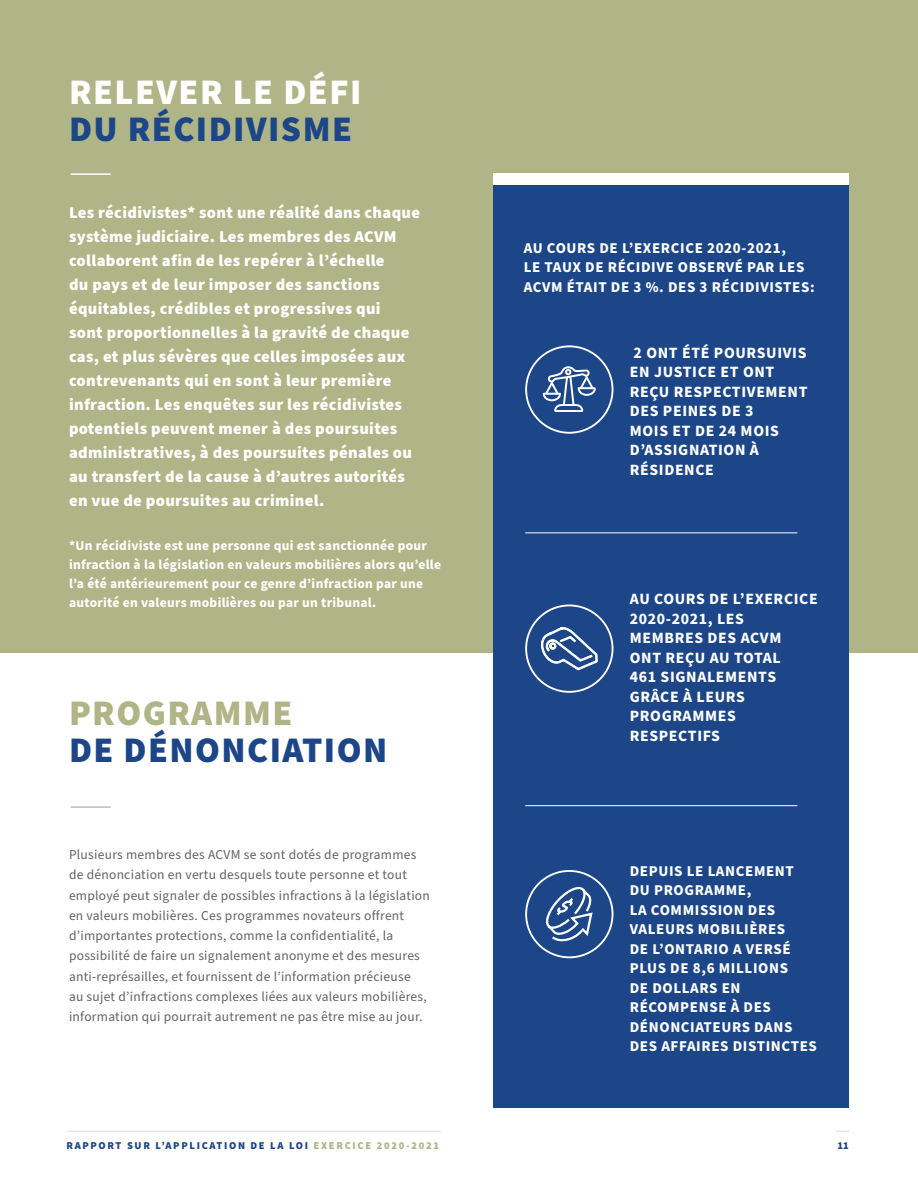
<style>
.page{position:relative;width:918px;height:1188px;background:#fff}
.page>*{position:absolute;margin:0;border:0;box-sizing:border-box;transform-origin:0 0}
.t1{font:900 36px "Source Sans Pro";letter-spacing:.04em;color:#1c4687}
.t2{font:900 36px "Source Sans Pro";letter-spacing:.04em;color:#fff}
.t3{font:900 36px "Source Sans Pro";letter-spacing:.04em;color:#afb586}
.t4{font:900 16.5px/24px "Source Sans Pro";letter-spacing:.02em;color:#fff}
.t5{font:700 15.75px/19.5px "Source Sans Pro";letter-spacing:.04em;color:#fff}
.t6{font:700 15px/19.5px "Source Sans Pro";letter-spacing:.04em;color:#fff}
.t7{font:13.5px/20.2px "Source Sans Pro";letter-spacing:.02em;color:#636366}
.t8{font:700 13.5px/18.8px "Source Sans Pro";letter-spacing:.02em;color:#fff}
.t9{font:900 10.5px "Source Sans Pro";letter-spacing:.16em;color:#1c4687}
.s1{color:#afb586}
</style>
<div class="page">
<hr style="left:67px;top:1131px;width:374px;height:1px;background:#e6e7e9">
<svg style="left:836px;top:1131px;width:13px;height:1px"></svg>
<div style="left:0;top:0;width:918px;height:653px;background:#afb586"></div>
<div style="left:494px;top:179px;width:355px;height:929px;background:#1c4687"></div>
<div style="left:494px;top:173px;width:355px;height:11px;background:#fff"></div>
<hr style="left:71px;top:173px;width:40px;height:2px;background:#fff">
<hr style="left:71px;top:806px;width:40px;height:2px;background:#b9bdc5">
<svg style="left:543px;top:366px;width:53px;height:46px"></svg>
<div style="left:525px;top:345px;width:88px;height:89px;border:2px solid #fff;border-radius:50%"></div>
<hr style="left:525px;top:532px;width:272px;height:1px;background:#fff">
<hr style="left:525px;top:805px;width:272px;height:1px;background:#fff">
<div style="left:525px;top:605px;width:88px;height:88px;border:2px solid #fff;border-radius:50%"></div>
<svg style="left:541px;top:627px;width:57px;height:43px"></svg>
<div style="left:525px;top:870px;width:88px;height:88px;border:2px solid #fff;border-radius:50%"></div>
<svg style="left:546px;top:887px;width:47px;height:55px"></svg>
<p class="t2" style="left:69px;top:67px;width:294px">RELEVER LE DÉFI</p>
<p class="t1" style="left:69px;top:105px;width:285px">DU RÉCIDIVISME</p>
<p class="t4" style="left:69px;top:201px;width:353px">Les récidivistes* sont une réalité dans chaque système judiciaire. Les membres des ACVM collaborent afin de les repérer à l’échelle<br>du pays et de leur imposer des sanctions équitables, crédibles et progressives qui<br>sont proportionnelles à la gravité de chaque cas, et plus sévères que celles imposées aux contrevenants qui en sont à leur première infraction. Les enquêtes sur les récidivistes potentiels peuvent mener à des poursuites administratives, à des poursuites pénales ou au transfert de la cause à d’autres autorités en vue de poursuites au criminel.</p>
<p class="t8" style="left:69px;top:537px;width:374px">*Un récidiviste est une personne qui est sanctionnée pour infraction à la législation en valeurs mobilières alors qu’elle l’a été antérieurement pour ce genre d’infraction par une autorité en valeurs mobilières ou par un tribunal.</p>
<p class="t3" style="left:69px;top:688px;width:225px">PROGRAMME</p>
<p class="t1" style="left:69px;top:725px;width:320px">DE DÉNONCIATION</p>
<p class="t7" style="left:69px;top:845px;width:362px">Plusieurs membres des ACVM se sont dotés de programmes de dénonciation en vertu desquels toute personne et tout employé peut signaler de possibles infractions à la législation en valeurs mobilières. Ces programmes novateurs offrent d’importantes protections, comme la confidentialité, la possibilité de faire un signalement anonyme et des mesures anti-représailles, et fournissent de l’information précieuse<br>au sujet d’infractions complexes liées aux valeurs mobilières, information qui pourrait autrement ne pas être mise au jour.</p>
<p class="t6" style="left:524px;top:239px;width:293px">AU COURS DE L’EXERCICE 2020-2021,<br>LE TAUX DE RÉCIDIVE OBSERVÉ PAR LES<br>ACVM ÉTAIT DE 3 %. DES 3 RÉCIDIVISTES:</p>
<p class="t5" style="left:630px;top:343px;width:179px">2 ONT ÉTÉ POURSUIVIS<br>EN JUSTICE ET ONT<br>REÇU RESPECTIVEMENT<br>DES PEINES DE 3<br>MOIS ET DE 24 MOIS<br>D’ASSIGNATION À<br>RÉSIDENCE</p>
<p class="t5" style="left:630px;top:590px;width:189px">AU COURS DE L’EXERCICE<br>2020-2021, LES<br>MEMBRES DES ACVM<br>ONT REÇU AU TOTAL<br>461 SIGNALEMENTS<br>GRÂCE À LEURS<br>PROGRAMMES<br>RESPECTIFS</p>
<p class="t6" style="left:630px;top:861px;width:166px">DEPUIS LE LANCEMENT<br>DU PROGRAMME,</p>
<p class="t6" style="left:630px;top:900px;width:189px">LA COMMISSION DES<br>VALEURS MOBILIÈRES<br>DE L’ONTARIO A VERSÉ<br>PLUS DE 8,6 MILLIONS<br>DE DOLLARS EN<br>RÉCOMPENSE À DES<br>DÉNONCIATEURS DANS<br>DES AFFAIRES DISTINCTES</p>
<p class="t9" style="left:66px;top:1138px;width:374px">RAPPORT SUR L’APPLICATION DE LA LOI <span class="s1">EXERCICE 2020-2021</span></p>
<p class="t9" style="left:838px;top:1138px;width:13px">11</p>
</div>
